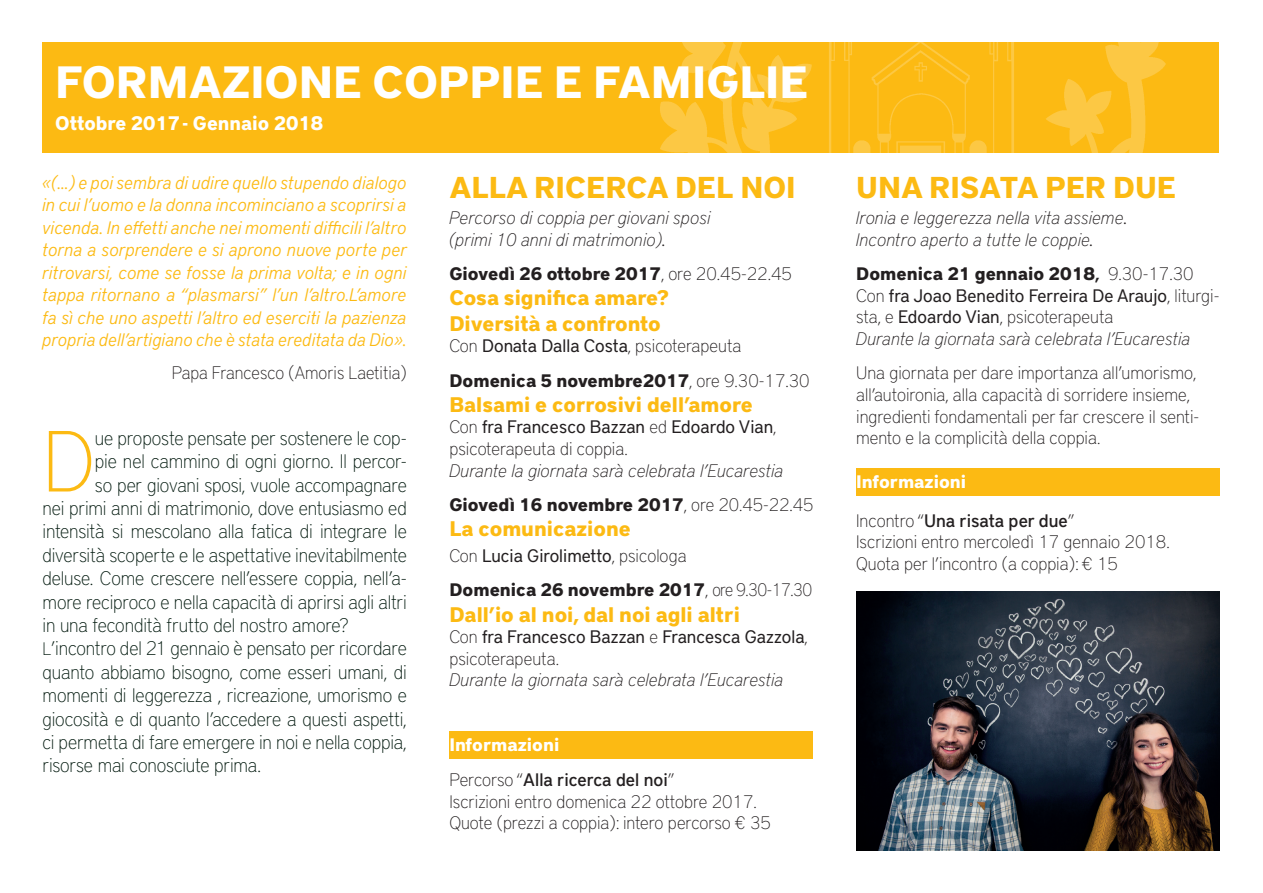
<style>
.page{position:relative;width:1263px;height:893px;background:#fff}
.page>*{position:absolute;margin:0;border:0;box-sizing:border-box;transform-origin:0 0}
.t1{font:100 86.1px "District Pro";color:#fcba13}
.t2{font:700 45px "District Pro";color:#fff}
.t3{font:700 30px "District Pro";color:#fcba13}
.t4{font:700 21px/25.2px "District Pro";color:#fcba13}
.t5{font:100 19.5px "District Pro";letter-spacing:-.01em;color:#031a0f}
.t6{font:700 19.5px "District Pro";color:#fff}
.t7{font:100 18px/21.6px "District Pro";color:#231f20}
.t8{font:italic 300 18px/22.5px "District Pro";color:#fcba13;text-align:justify}
.t9{font:italic 100 18px/21.6px "District Pro";color:#231f20}
.t10{font:500 18px/34.8px "District Pro";color:#231f20}
.t11{font:18px/21.6px "District Pro";color:#231f20}
.t12{font:700 18px "District Pro";color:#231f20}
.s1{font-size:18px}
.s2{font-weight:100}
.s3{font-weight:400}
.s4{font-weight:700}
.s5{font-weight:700;font-style:normal}
.s6{font-style:normal}
.s7{font-weight:700;color:#fff}
.s8{font-weight:600}
.s9{font-style:italic}
</style>
<div class="page">
<div style="left:43px;top:43px;width:1176px;height:110px;background:#fcba13"></div>
<img style="left:660px;top:43px;width:506px;height:110px">
<div style="left:856px;top:468px;width:363px;height:27px;background:#fcba13"></div>
<div style="left:449px;top:731px;width:364px;height:28px;background:#fcba13"></div>
<img style="left:856px;top:591px;width:363px;height:259px">
<h2 class="t2" style="left:55px;top:49px;width:754px">FORMAZIONE COPPIE E FAMIGLIE</h2>
<p class="t6" style="left:55px;top:108px;width:269px">Ottobre 2017 - Gennaio 2018</p>
<p class="t8" style="left:43px;top:170px;width:366px">«(...) e poi sembra di udire quello stupendo dialogo in cui l’uomo e la donna incominciano a scoprirsi a vicenda. In effetti anche nei momenti difficili l’altro torna a sorprendere e si aprono nuove porte per ritrovarsi, come se fosse la prima volta; e in ogni tappa ritornano a “plasmarsi” l’un l’altro.L’amore fa sì che uno aspetti l’altro ed eserciti la pazienza propria dell’artigiano che è stata ereditata da Dio».</p>
<p class="t7" style="left:172px;top:360px;width:237px">Papa Francesco (Amoris Laetitia)</p>
<h1 class="t1" style="left:43px;top:400px;width:54px">D</h1>
<p class="t5" style="left:95px;top:424px;width:313px">ue proposte pensate per sostenere le cop-</p>
<p class="t5" style="left:95px;top:447px;width:313px">pie nel cammino di ogni giorno. Il percor-</p>
<p class="t5" style="left:95px;top:471px;width:313px">so per giovani sposi, vuole accompagnare</p>
<p class="t5" style="left:43px;top:494px;width:366px">nei primi anni di matrimonio, dove entusiasmo ed</p>
<p class="t5" style="left:43px;top:517px;width:366px">intensità si mescolano alla fatica di integrare le</p>
<p class="t5" style="left:43px;top:541px;width:366px">diversità scoperte e le aspettative inevitabilmente</p>
<p class="t5" style="left:43px;top:564px;width:366px">deluse. Come crescere nell’essere coppia, nell’a-</p>
<p class="t5" style="left:43px;top:588px;width:366px">more reciproco e nella capacità di aprirsi agli altri</p>
<p class="t5" style="left:43px;top:611px;width:308px">in una fecondità frutto del nostro amore?</p>
<p class="t5" style="left:43px;top:634px;width:366px"><span class="s1">L</span>’incontro del 21 gennaio è pensato per ricordare</p>
<p class="t5" style="left:43px;top:658px;width:366px">quanto abbiamo bisogno, come esseri umani, di</p>
<p class="t5" style="left:43px;top:681px;width:366px">momenti di leggerezza , ricreazione, umorismo e</p>
<p class="t5" style="left:43px;top:705px;width:366px">giocosità e di quanto l’accedere a questi aspetti,</p>
<p class="t5" style="left:43px;top:728px;width:366px">ci permetta di fare emergere in noi e nella coppia,</p>
<p class="t5" style="left:43px;top:751px;width:220px">risorse mai conosciute prima.</p>
<h3 class="t3" style="left:449px;top:166px;width:348px">ALLA RICERCA DEL NOI</h3>
<p class="t9" style="left:449px;top:206px;width:263px">Percorso di coppia per giovani sposi (primi 10 anni di matrimonio).</p>
<p class="t12" style="left:449px;top:261px;width:344px">Giovedì 26 ottobre 2017<span class="s2">, ore 20.45-22.45</span></p>
<p class="t4" style="left:449px;top:284px;width:221px">Cosa significa amare?<br>Diversità a confronto</p>
<p class="t7" style="left:449px;top:328px;width:362px;line-height:34.3px">Con <span class="s3">Donata Dalla Costa</span>, psicoterapeuta<br><span class="s4">Domenica 5 novembre2017</span>, ore 9.30-17.30</p>
<p class="t4" style="left:449px;top:390px;width:305px">Balsami e corrosivi dell’amore</p>
<p class="t7" style="left:449px;top:415px;width:329px">Con <span class="s3">fra Francesco Bazzan</span> ed <span class="s3">Edoardo Vian</span>, psicoterapeuta di coppia.</p>
<p class="t9" style="left:449px;top:452px;width:366px;line-height:34.3px">Durante la giornata sarà celebrata l’Eucarestia<br><span class="s5">Giovedì 16 novembre 2017</span><span class="s6">, ore 20.45-22.45</span></p>
<p class="t4" style="left:449px;top:515px;width:183px">La comunicazione</p>
<p class="t7" style="left:449px;top:537px;width:364px;line-height:34.3px">Con <span class="s3">Lucia Girolimetto</span>, psicologa<br><span class="s4">Domenica 26 novembre 2017</span>, ore 9.30-17.30</p>
<p class="t4" style="left:449px;top:600px;width:292px">Dall’io al noi, dal noi agli altri</p>
<p class="t11" style="left:449px;top:625px;width:360px"><span class="s2">Con</span> fra Francesco Bazzan <span class="s2">e</span> Francesca Gazzola<span class="s2">, psicoterapeuta.</span></p>
<p class="t9" style="left:449px;top:668px;width:336px">Durante la giornata sarà celebrata l’Eucarestia</p>
<p class="t10" style="left:449px;top:727px;width:227px"><span class="s7">Informazioni<br></span><span class="s2">Percorso “</span>Alla ricerca del noi<span class="s2">”</span></p>
<p class="t7" style="left:449px;top:789px;width:323px">Iscrizioni entro domenica 22 ottobre 2017.<br>Quote (prezzi a coppia): intero percorso € 35</p>
<h3 class="t3" style="left:856px;top:166px;width:321px">UNA RISATA PER DUE</h3>
<p class="t9" style="left:856px;top:206px;width:273px">Ironia e leggerezza nella vita assieme.<br>Incontro aperto a tutte le coppie.</p>
<p class="t7" style="left:856px;top:262px;width:365px"><span class="s4">Domenica 21 gennaio 2018</span><span class="s8">,</span> 9.30-17.30<br>Con <span class="s3">fra Joao Benedito Ferreira De Araujo</span>, liturgi&shy;sta, e <span class="s3">Edoardo Vian</span>, psicoterapeuta<br><span class="s9">Durante la giornata sarà celebrata l’Eucarestia</span></p>
<p class="t7" style="left:856px;top:361px;width:345px">Una giornata per dare importanza all’umorismo, all’autoironia, alla capacità di sorridere insieme, ingredienti fondamentali per far crescere il senti&shy;mento e la complicità della coppia.</p>
<p class="t10" style="left:856px;top:461px;width:220px;line-height:39.2px"><span class="s7">Informazioni<br></span><span class="s2">Incontro “</span>Una risata per due<span class="s2">”</span></p>
<p class="t7" style="left:856px;top:530px;width:315px">Iscrizioni entro mercoledì 17 gennaio 2018.<br>Quota per l’incontro (a coppia): € 15</p>
</div>
